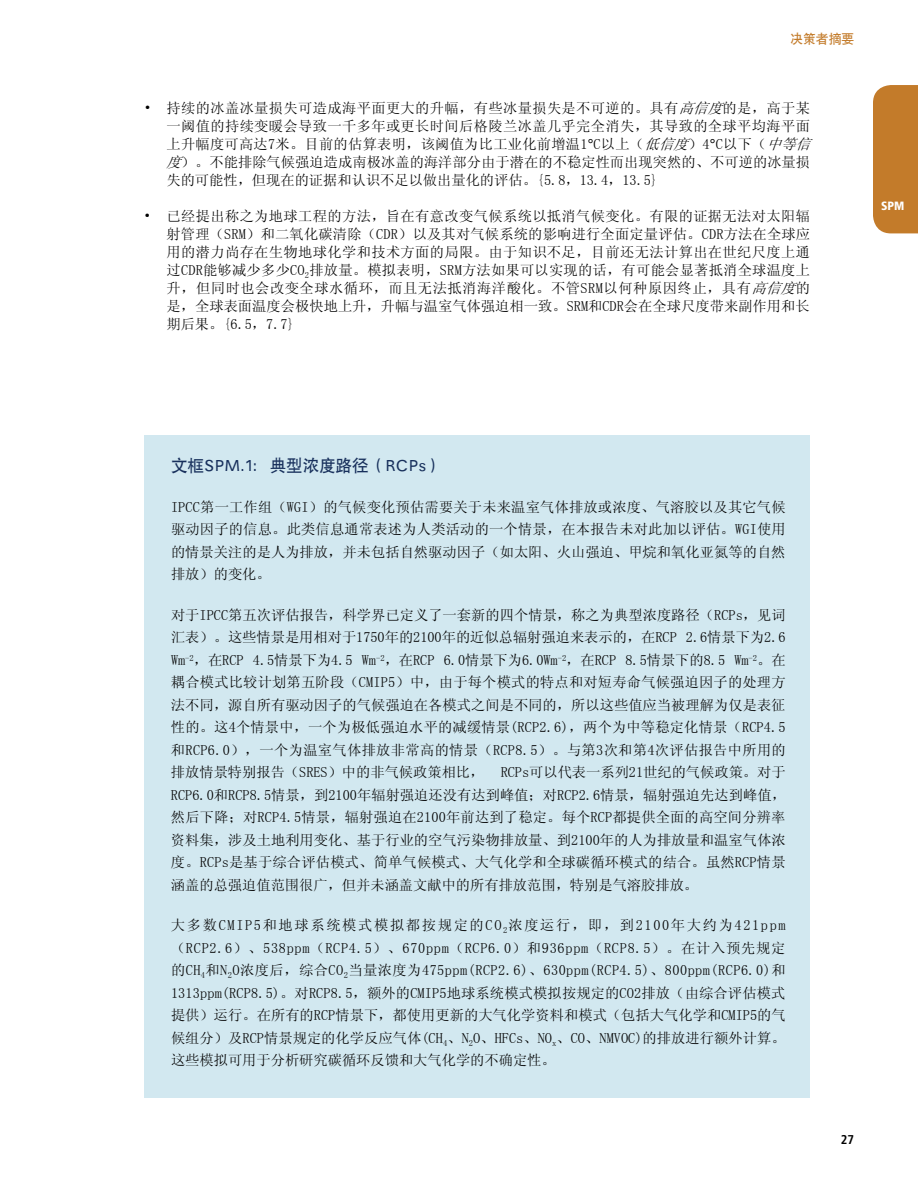
<style>
.page{position:relative;width:918px;height:1188px;background:#fff}
.page>*{position:absolute;margin:0;border:0;box-sizing:border-box;transform-origin:0 0}
.t1{font:16.5px "SIL Hei Med Jian";color:#18305c}
.t2{font:14.25px/22.5px "Sim Sun";letter-spacing:.005em;color:#000;text-align:justify}
.t3{font:12.75px "SIL Hei Med Jian";color:#c37b2a}
.t4{font:700 condensed 12.75px "Frutiger LT Pro";color:#000}
.t5{font:900 condensed 12px "Frutiger LT Pro";color:#fff}
.s1{font-style:italic}
.s2{font-family:"Univers"}
</style>
<div class="page">
<div style="left:873px;top:85px;width:45px;height:148px;background:#c37b2a"></div>
<div style="left:145px;top:436px;width:665px;height:662px;background:#d2e8f0"></div>
<p class="t3" style="left:790px;top:31px;width:65px">决策者摘要</p>
<p class="t2" style="left:166px;top:99px;width:650px;line-height:18px;text-align:left;text-indent:-22px">• 持续的冰盖冰量损失可造成海平面更大的升幅，有些冰量损失是不可逆的。具有<span class="s1">高信度</span>的是，高于某一阈值的持续变暖会导致一千多年或更长时间后格陵兰冰盖几乎完全消失，其导致的全球平均海平面上升幅度可高达7米。目前的估算表明，该阈值为比工业化前增温1<span class="s2">°</span>C以上（<span class="s1">低信度</span>）4<span class="s2">°</span>C以下（<span class="s1">中等信度</span>）。不能排除气候强迫造成南极冰盖的海洋部分由于潜在的不稳定性而出现突然的、不可逆的冰量损失的可能性，但现在的证据和认识不足以做出量化的评估。{5.8，13.4，13.5}</p>
<p class="t2" style="left:166px;top:207px;width:645px;line-height:18px;text-indent:-23px">• 已经提出称之为地球工程的方法，旨在有意改变气候系统以抵消气候变化。有限的证据无法对太阳辐射管理（SRM）和二氧化碳清除（CDR）以及其对气候系统的影响进行全面定量评估。CDR方法在全球应用的潜力尚存在生物地球化学和技术方面的局限。由于知识不足，目前还无法计算出在世纪尺度上通过CDR能够减少多少CO<sub>2</sub>排放量。模拟表明，SRM方法如果可以实现的话，有可能会显著抵消全球温度上升，但同时也会改变全球水循环，而且无法抵消海洋酸化。不管SRM以何种原因终止，具有<span class="s1">高信度</span>的是，全球表面温度会极快地上升，升幅与温室气体强迫相一致。SRM和CDR会在全球尺度带来副作用和长期后果。{6.5，7.7}</p>
<p class="t5" style="left:881px;top:199px;width:25px">SPM</p>
<p class="t1" style="left:171px;top:455px;width:273px">文框SPM.1：典型浓度路径（RCPs）</p>
<p class="t2" style="left:171px;top:496px;width:616px">IPCC第一工作组（WGI）的气候变化预估需要关于未来温室气体排放或浓度、气溶胶以及其它气候驱动因子的信息。此类信息通常表述为人类活动的一个情景，在本报告未对此加以评估。WGI使用的情景关注的是人为排放，并未包括自然驱动因子（如太阳、火山强迫、甲烷和氧化亚氮等的自然排放）的变化。</p>
<p class="t2" style="left:171px;top:604px;width:616px">对于IPCC第五次评估报告，科学界已定义了一套新的四个情景，称之为典型浓度路径（RCPs，见词汇表）。这些情景是用相对于1750年的2100年的近似总辐射强迫来表示的，在RCP 2.6情景下为2.6<br>Wm<sup>-2</sup>，在RCP 4.5情景下为4.5 Wm<sup>-2</sup>，在RCP 6.0情景下为6.0Wm<sup>-2</sup>，在RCP 8.5情景下的8.5 Wm<sup>-2</sup>。在耦合模式比较计划第五阶段（CMIP5）中，由于每个模式的特点和对短寿命气候强迫因子的处理方法不同，源自所有驱动因子的气候强迫在各模式之间是不同的，所以这些值应当被理解为仅是表征性的。这4个情景中，一个为极低强迫水平的减缓情景(RCP2.6)，两个为中等稳定化情景（RCP4.5和RCP6.0），一个为温室气体排放非常高的情景（RCP8.5）。与第3次和第4次评估报告中所用的排放情景特别报告（SRES）中的非气候政策相比， RCPs可以代表一系列21世纪的气候政策。对于RCP6.0和RCP8.5情景，到2100年辐射强迫还没有达到峰值；对RCP2.6情景，辐射强迫先达到峰值，然后下降；对RCP4.5情景，辐射强迫在2100年前达到了稳定。每个RCP都提供全面的高空间分辨率资料集，涉及土地利用变化、基于行业的空气污染物排放量、到2100年的人为排放量和温室气体浓度。RCPs是基于综合评估模式、简单气候模式、大气化学和全球碳循环模式的结合。虽然RCP情景涵盖的总强迫值范围很广，但并未涵盖文献中的所有排放范围，特别是气溶胶排放。</p>
<p class="t2" style="left:171px;top:914px;width:616px">大多数CMIP5和地球系统模式模拟都按规定的CO<sub>2</sub>浓度运行，即，到2100年大约为421ppm（RCP2.6）、538ppm（RCP4.5）、670ppm（RCP6.0）和936ppm（RCP8.5）。在计入预先规定的CH<sub>4</sub>和N<sub>2</sub>O浓度后，综合CO<sub>2</sub>当量浓度为475ppm(RCP2.6)、630ppm(RCP4.5)、800ppm(RCP6.0)和1313ppm(RCP8.5)。对RCP8.5，额外的CMIP5地球系统模式模拟按规定的CO2排放（由综合评估模式提供）运行。在所有的RCP情景下，都使用更新的大气化学资料和模式（包括大气化学和CMIP5的气候组分）及RCP情景规定的化学反应气体(CH<sub>4</sub>、N<sub>2</sub>O、HFCs、NO<sub>x</sub>、CO、NMVOC)的排放进行额外计算。这些模拟可用于分析研究碳循环反馈和大气化学的不确定性。</p>
<p class="t4" style="left:841px;top:1132px;width:15px">27</p>
</div>
